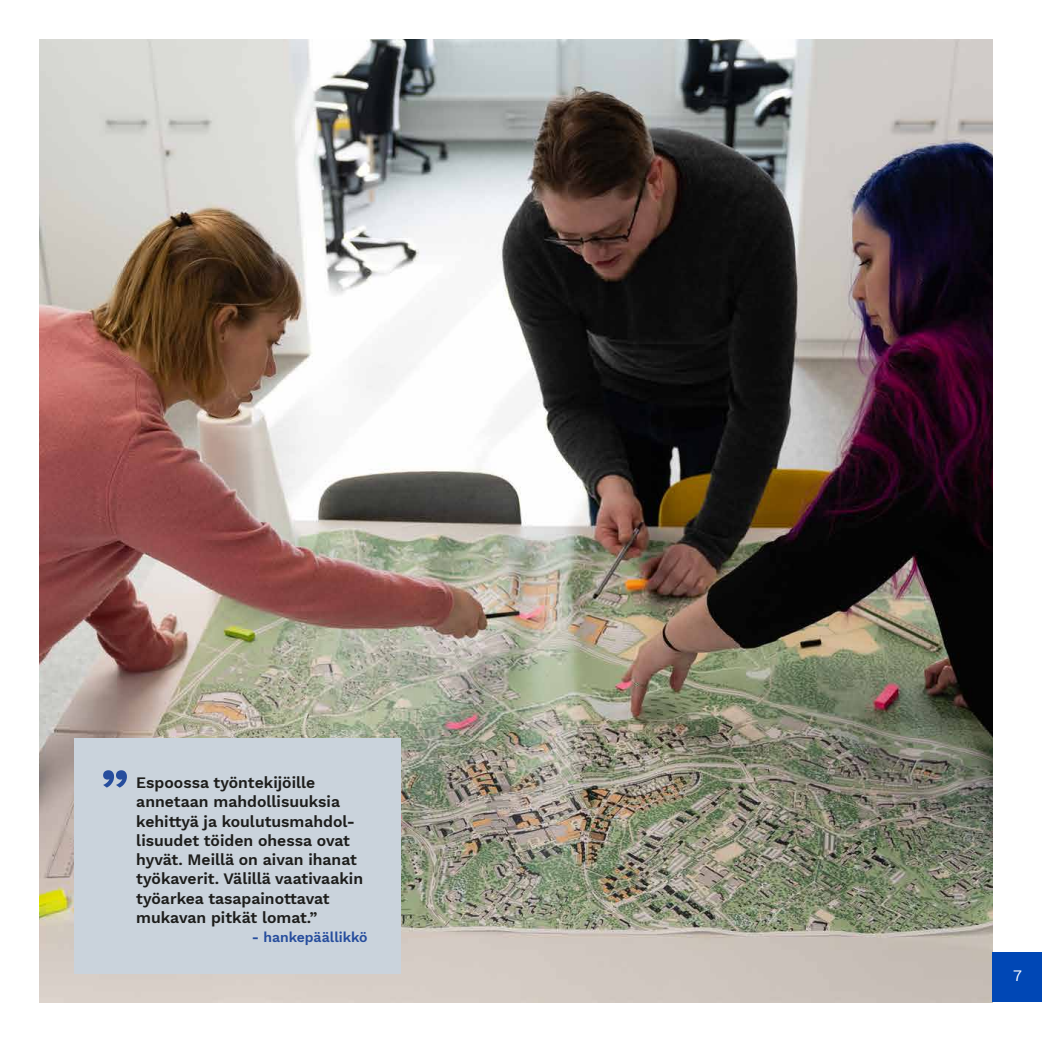
<style>
.page{position:relative;width:1042px;height:1042px;background:#fff}
.page>*{position:absolute;margin:0;border:0;box-sizing:border-box;transform-origin:0 0}
.t1{font:700 52.5px "Work Sans";color:#264d9d}
.t2{font:600 15.75px/19.2px "Work Sans";color:#1d1d1b}
.t3{font:15.75px "Work Sans";color:#fff}
.t4{font:600 14px "Work Sans";color:#264d9d}
</style>
<div class="page">
<img style="left:40px;top:40px;width:952px;height:962px">
<div style="left:75px;top:738px;width:326px;height:235px;background:#cad3dc"></div>
<div style="left:992px;top:952px;width:50px;height:50px;background:#0047b5"></div>
<h1 class="t1" style="left:100px;top:749px;width:30px">”</h1>
<p class="t2" style="left:136px;top:772px;width:228px">Espoossa työntekijöille annetaan mahdollisuuksia kehittyä ja koulutusmahdol&shy;lisuudet töiden ohessa ovat hyvät. Meillä on aivan ihanat työkaverit. Välillä vaativaakin työarkea tasapainottavat mukavan pitkät lomat.”</p>
<p class="t4" style="left:252px;top:927px;width:117px">- hankepäällikkö</p>
<p class="t3" style="left:1013px;top:963px;width:10px">7</p>
</div>
